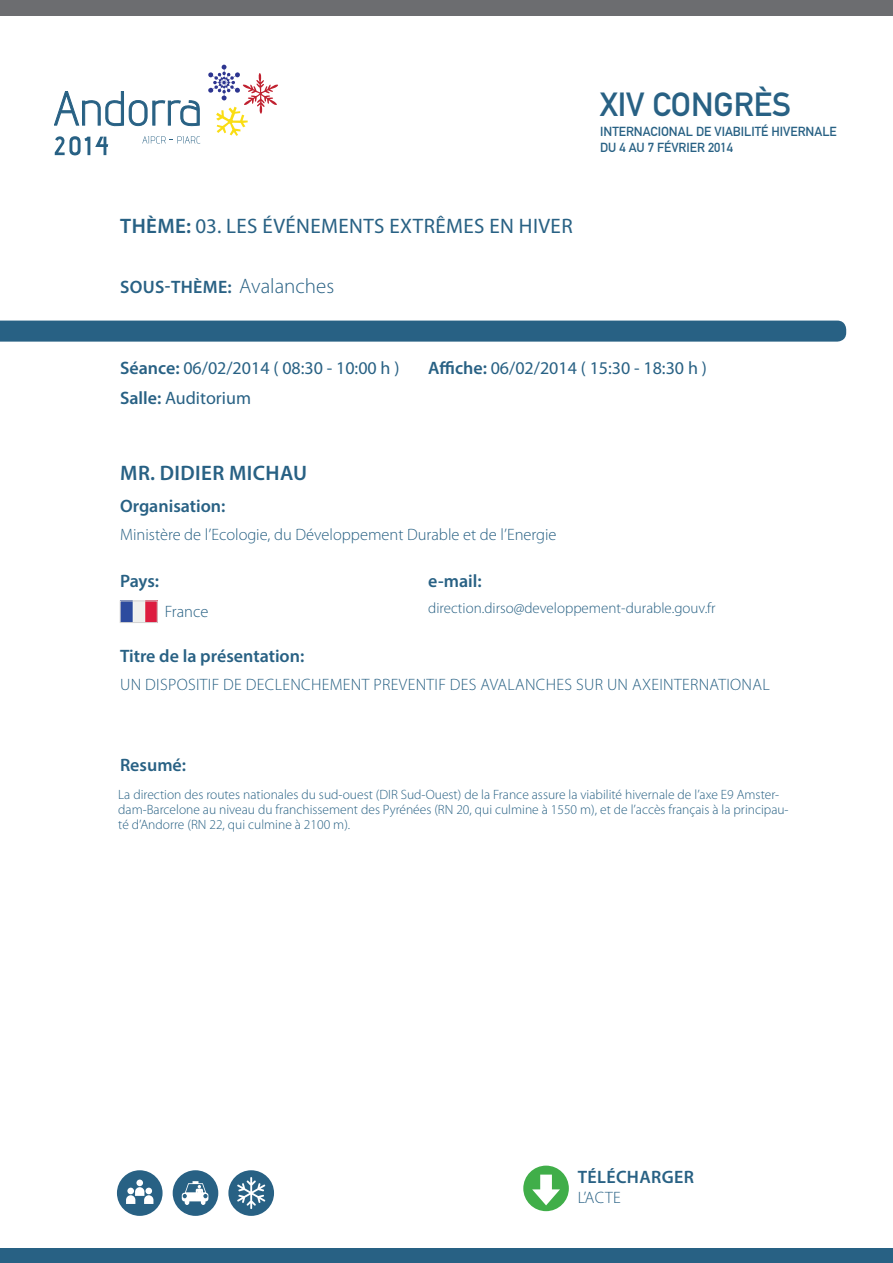
<style>
.page{position:relative;width:893px;height:1263px;background:#fff}
.page>*{position:absolute;margin:0;border:0;box-sizing:border-box;transform-origin:0 0}
.t1{font:33px "DIN Mittelschrift Std";color:#286184}
.Estilo_de_párrafo_3{font:21px "Myriad Pro";letter-spacing:.02em;color:#286184}
.t2{font:600 21px "Myriad Pro";letter-spacing:.02em;color:#286184}
.t3{font:18px "Myriad Pro";color:#286184}
.Estilo_de_párrafo_2{font:600 18px "Myriad Pro";color:#286184}
.Estilo_de_párrafo_2-2{font:600 18px "Myriad Pro";letter-spacing:.02em;color:#286184}
.Estilo_de_párrafo_6{font:300 16.5px "Myriad Pro";letter-spacing:.02em;color:#286184}
.Estilo_de_párrafo_2-3{font:300 16.5px "Myriad Pro";color:#286184}
.Estilo_de_párrafo_2-4{font:300 15px "Myriad Pro";color:#286184}
.t4{font:300 13.5px/15px "Myriad Pro";color:#286184}
.t5{font:12.9px/15.6px "DIN Mittelschrift Std";color:#286184}
.s1{font-weight:600}
.s2{font-weight:300;font-size:21px}
</style>
<div class="page">
<svg style="left:173px;top:1170px;width:45px;height:46px"></svg>
<svg style="left:228px;top:1170px;width:46px;height:46px"></svg>
<svg style="left:117px;top:1170px;width:46px;height:46px"></svg>
<div style="left:0;top:1248px;width:893px;height:15px;background:#286184"></div>
<div style="left:0;top:0;width:893px;height:16px;background:#6c6d70"></div>
<svg style="left:54px;top:91px;width:146px;height:36px"></svg>
<svg style="left:55px;top:136px;width:53px;height:19px"></svg>
<svg style="left:142px;top:136px;width:58px;height:8px"></svg>
<svg style="left:208px;top:65px;width:70px;height:71px"></svg>
<div style="left:0;top:321px;width:846px;height:21px;background:#286184"></div>
<div style="left:523px;top:1165px;width:46px;height:46px;background:#40ae49;border-radius:50%"></div>
<svg style="left:532px;top:1174px;width:28px;height:31px"></svg>
<img style="left:122px;top:603px;width:33px;height:18px">
<div style="left:120px;top:601px;width:37px;height:22px;border:1px solid #d4d3d3"></div>
<p class="Estilo_de_párrafo_3" style="left:120px;top:215px;width:454px"><span class="s1">THÈME:</span> 03. LES ÉVÉNEMENTS EXTRÊMES EN HIVER</p>
<p class="Estilo_de_párrafo_2-2" style="left:120px;top:275px;width:215px">SOUS-THÈME: <span class="s2">Avalanches</span></p>
<h1 class="t1" style="left:600px;top:85px;width:193px">XIV CONGRÈS</h1>
<p class="t5" style="left:600px;top:124px;width:238px">INTERNACIONAL DE VIABILITÉ HIVERNALE<br>DU 4 AU 7 FÉVRIER 2014</p>
<p class="t3" style="left:120px;top:358px;width:281px"><span class="s1">Séance:</span> 06/02/2014 ( 08:30 - 10:00 h )</p>
<p class="t3" style="left:120px;top:388px;width:133px"><span class="s1">Salle:</span> Auditorium</p>
<p class="t3" style="left:428px;top:358px;width:280px"><span class="s1">Affiche:</span> 06/02/2014 ( 15:30 - 18:30 h )</p>
<p class="t2" style="left:120px;top:460px;width:189px">MR. DIDIER MICHAU</p>
<p class="Estilo_de_párrafo_2" style="left:120px;top:495px;width:107px">Organisation:</p>
<p class="Estilo_de_párrafo_2-3" style="left:120px;top:525px;width:438px">Ministère de l’Ecologie, du Développement Durable et de l’Energie</p>
<p class="Estilo_de_párrafo_2" style="left:120px;top:569px;width:41px">Pays:</p>
<p class="Estilo_de_párrafo_6" style="left:165px;top:601px;width:45px">France</p>
<p class="Estilo_de_párrafo_2" style="left:428px;top:569px;width:55px">e-mail:</p>
<p class="Estilo_de_párrafo_2-4" style="left:428px;top:599px;width:289px">direction.dirso@developpement-durable.gouv.fr</p>
<p class="Estilo_de_párrafo_2" style="left:120px;top:644px;width:186px">Titre de la présentation:</p>
<p class="Estilo_de_párrafo_6" style="left:120px;top:675px;width:651px">UN DISPOSITIF DE DECLENCHEMENT PREVENTIF DES AVALANCHES SUR UN AXEINTERNATIONAL</p>
<p class="Estilo_de_párrafo_2" style="left:120px;top:753px;width:68px">Resumé:</p>
<p class="t4" style="left:118px;top:787px;width:672px">La direction des routes nationales du sud-ouest (DIR Sud-Ouest) de la France assure la viabilité hivernale de l’axe E9 Amster&shy;dam-Barcelone au niveau du franchissement des Pyrénées (RN 20, qui culmine à 1550 m), et de l’accès français à la principau&shy;té d’Andorre (RN 22, qui culmine à 2100 m).</p>
<p class="Estilo_de_párrafo_2-2" style="left:578px;top:1165px;width:118px">TÉLÉCHARGER</p>
<p class="Estilo_de_párrafo_6" style="left:578px;top:1187px;width:45px">L’ACTE</p>
</div>
